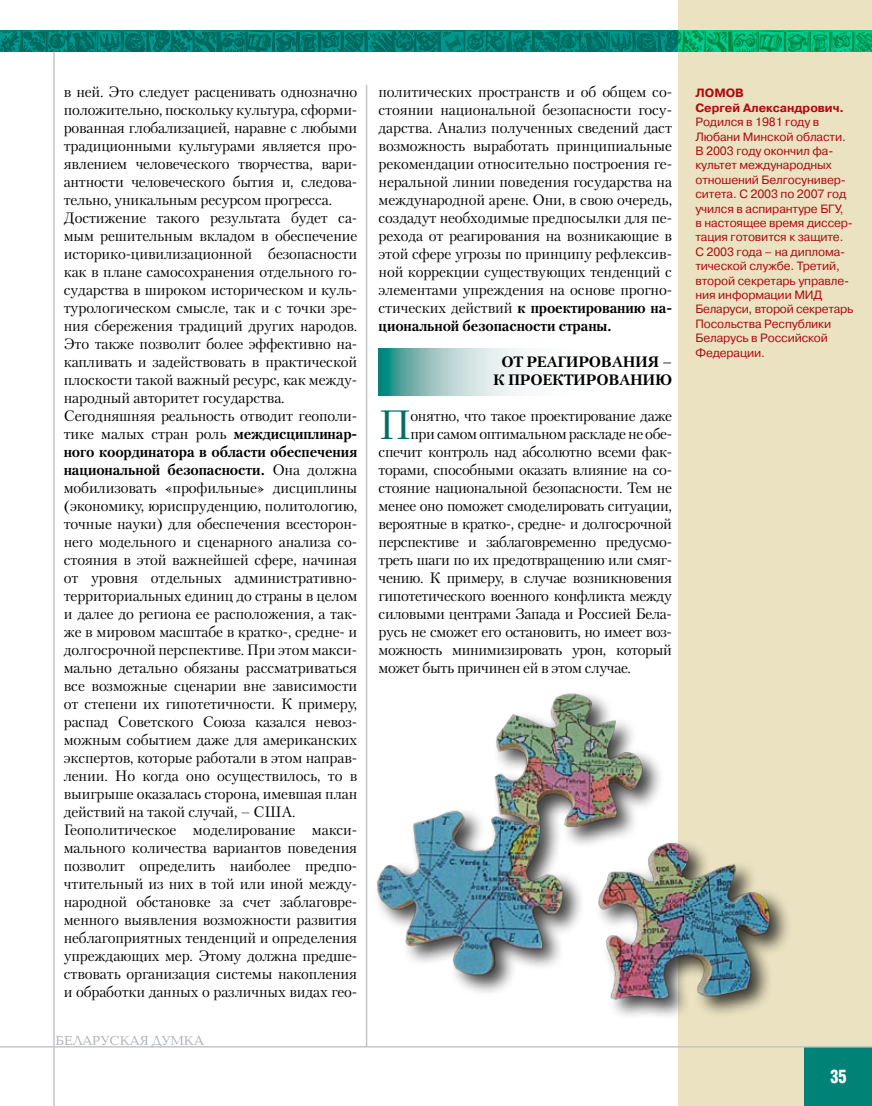
<style>
.page{position:relative;width:872px;height:1106px;background:#fff}
.page>*{position:absolute;margin:0;border:0;box-sizing:border-box;transform-origin:0 0}
.t1{font:40.65px "Petersburg C";color:#006d66}
.t2{font:700 18px "AG Letterica Cond L";color:#fff;scale:.9 1}
.t3{font:15px/18px "Petersburg C";letter-spacing:-.01em;color:#000}
.t4{font:700 15px/18px "Petersburg C";letter-spacing:-.01em;color:#000;text-align:center}
.t5{font:13.5px "Baltica C";color:#aeafb2}
.t6{font:12px/14.4px "Pragmatica C";letter-spacing:-.01em;color:#ae0910}
.t7{font:700 12px/14.4px "Pragmatica C";color:#ae0910}
.s1{font-weight:700}
</style>
<div class="page">
<div style="left:678px;top:0;width:194px;height:1106px;background:#eae2c1"></div>
<hr style="left:53px;top:52px;width:2px;height:1054px;background:#c3c5c7">
<hr style="left:366px;top:85px;width:1px;height:961px;background:#c3c5c7">
<div style="left:804px;top:1047px;width:68px;height:59px;background:#008277"></div>
<svg style="left:0;top:31px;width:872px;height:21px;background:#008670"></svg>
<hr style="left:0;top:1046px;width:872px;height:1px;background:#c3c5c7">
<svg style="left:378px;top:348px;width:147px;height:48px;background:#a4ccc9"></svg>
<div style="left:372px;top:687px;width:438px;height:353px;background:#000;opacity:.75"></div>
<img style="left:372px;top:687px;width:402px;height:317px">
<p class="t3" style="left:64px;top:82px;width:295px">в ней. Это следует расценивать однозначно положительно, поскольку культура, сформи&shy;рованная глобализацией, наравне с любыми традиционными культурами является про&shy;явлением человеческого творчества, вари&shy;антности человеческого бытия и, следова&shy;тельно, уникальным ресурсом прогресса.<br>Достижение такого результата будет са&shy;мым решительным вкладом в обеспечение историко-цивилизационной безопасности как в плане самосохранения отдельного го&shy;сударства в широком историческом и куль&shy;турологическом смысле, так и с точки зре&shy;ния сбережения традиций других народов.<br>Это также позволит более эффективно на&shy;капливать и задействовать в практической плоскости такой важный ресурс, как между&shy;народный авторитет государства.<br>Сегодняшняя реальность отводит геополи&shy;тике малых стран роль <span class="s1">междисциплинар&shy;ного координатора в области обеспечения национальной безопасности.</span> Она должна мобилизовать «профильные» дисциплины (экономику, юриспруденцию, политологию, точные науки) для обеспечения всесторон&shy;него модельного и сценарного анализа со&shy;стояния в этой важнейшей сфере, начиная от уровня отдельных административно&shy;территориальных единиц до страны в целом и далее до региона ее расположения, а так&shy;же в мировом масштабе в кратко-, средне- и долгосрочной перспективе. При этом макси&shy;мально детально обязаны рассматриваться все возможные сценарии вне зависимости от степени их гипотетичности. К примеру, распад Советского Союза казался невоз&shy;можным событием даже для американских экспертов, которые работали в этом направ&shy;лении. Но когда оно осуществилось, то в выигрыше оказалась сторона, имевшая план действий на такой случай, – США.<br>Геополитическое моделирование макси&shy;мального количества вариантов поведения позволит определить наиболее предпо&shy;чтительный из них в той или иной между&shy;народной обстановке за счет заблаговре&shy;менного выявления возможности развития неблагоприятных тенденций и определения упреждающих мер. Этому должна предше&shy;ствовать организация системы накопления и обработки данных о различных видах гео-</p>
<p class="t3" style="left:378px;top:82px;width:295px;text-align:justify">политических пространств и об общем со&shy;стоянии национальной безопасности госу&shy;дарства. Анализ полученных сведений даст возможность выработать принципиальные рекомендации относительно построения ге&shy;неральной линии поведения государства на международной арене. Они, в свою очередь, создадут необходимые предпосылки для пе&shy;рехода от реагирования на возникающие в этой сфере угрозы по принципу рефлексив&shy;ной коррекции существующих тенденций с элементами упреждения на основе прогно&shy;стических действий <span class="s1">к проектированию на&shy;циональной безопасности страны.</span></p>
<p class="t4" style="left:493px;top:352px;width:180px">От реагирования – к проектированию</p>
<h1 class="t1" style="left:378px;top:400px;width:34px">П</h1>
<p class="t3" style="left:410px;top:406px;width:263px">онятно, что такое проектирование даже</p>
<p class="t3" style="left:410px;top:424px;width:263px">при самом оптимальном раскладе не обе-</p>
<p class="t3" style="left:378px;top:442px;width:295px">спечит контроль над абсолютно всеми фак-</p>
<p class="t3" style="left:378px;top:460px;width:295px">торами, способными оказать влияние на со-</p>
<p class="t3" style="left:378px;top:478px;width:295px">стояние национальной безопасности. Тем не</p>
<p class="t3" style="left:378px;top:496px;width:295px">менее оно поможет смоделировать ситуации,</p>
<p class="t3" style="left:378px;top:514px;width:295px">вероятные в кратко-, средне- и долгосрочной</p>
<p class="t3" style="left:378px;top:532px;width:295px">перспективе и заблаговременно предусмо-</p>
<p class="t3" style="left:378px;top:550px;width:295px">треть шаги по их предотвращению или смяг-</p>
<p class="t3" style="left:378px;top:568px;width:295px">чению. К примеру, в случае возникновения</p>
<p class="t3" style="left:378px;top:586px;width:295px">гипотетического военного конфликта между</p>
<p class="t3" style="left:378px;top:604px;width:295px">силовыми центрами Запада и Россией Бела-</p>
<p class="t3" style="left:378px;top:622px;width:295px">русь не сможет его остановить, но имеет воз-</p>
<p class="t3" style="left:378px;top:640px;width:295px">можность минимизировать урон, который</p>
<p class="t3" style="left:378px;top:658px;width:254px">может быть причинен ей в этом случае.</p>
<p class="t5" style="left:56px;top:1033px;width:150px">БЕЛАРУСКАЯ ДУМКА</p>
<p class="t7" style="left:695px;top:86px;width:150px">ЛОМОВ<br>Сергей Александрович.</p>
<p class="t6" style="left:695px;top:115px;width:159px">Родился в 1981 году в<br>Любани Минской области.<br>В 2003 году окончил фа&shy;культет международных отношений Белгосунивер&shy;ситета. С 2003 по 2007 год учился в аспирантуре БГУ,<br>в настоящее время диссер&shy;тация готовится к защите.<br>С 2003 года – на диплома&shy;тической службе. Третий, второй секретарь управле&shy;ния информации МИД<br>Беларуси, второй секретарь<br>Посольства Республики<br>Беларусь в Российской<br>Федерации.</p>
<p class="t2" style="left:830px;top:1065px;width:20px">35</p>
</div>
